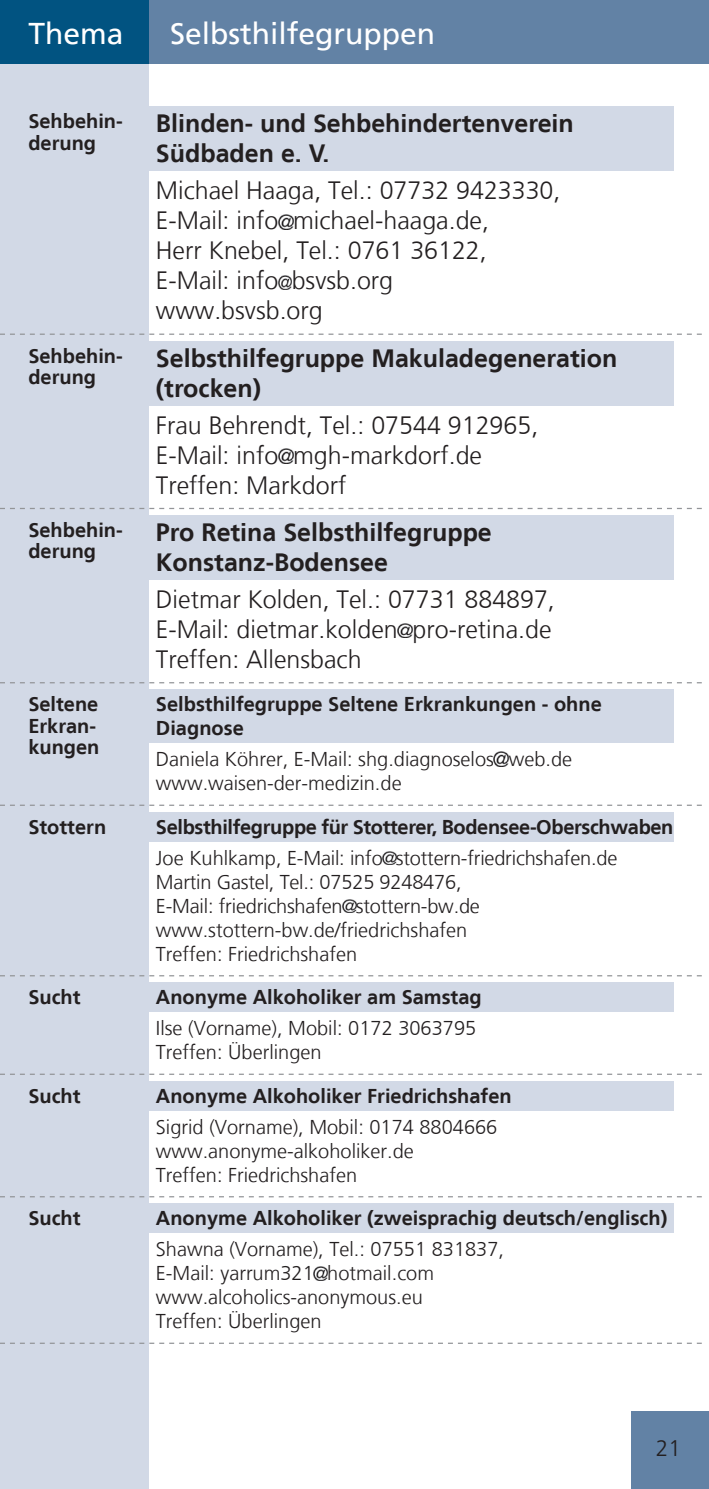
<style>
.page{position:relative;width:709px;height:1489px;background:#fff}
.page>*{position:absolute;margin:0;border:0;box-sizing:border-box;transform-origin:0 0}
.t1{font:30px "Frutiger LT";color:#fff}
.Gruppentext{font:300 25px/30px "Frutiger LT";color:#231f20}
.Gruppenname_sehbehinderung{font:700 25px/30px "Frutiger LT";color:#231f20}
.Gruppenname{font:700 25px/30px "Frutiger LT";color:#231f20}
.t2{font:300 22.5px "Frutiger LT";color:#231f20}
.Gruppentext-2{font:300 20px/24px "Frutiger LT";color:#231f20}
.Gruppenname-2{font:700 20px/24px "Frutiger LT";color:#231f20}
.Thema{font:700 20px/21.2px "Frutiger LT";color:#231f20}
.Gruppenname-3{font:700 20px "Frutiger LT";letter-spacing:-.02em;color:#231f20}
</style>
<div class="page">
<div style="left:0;top:0;width:709px;height:64px;background:#6282a5"></div>
<div style="left:0;top:0;width:149px;height:1488px;background:#d2d9e6"></div>
<div style="left:0;top:0;width:149px;height:64px;background:#015381"></div>
<div style="left:149px;top:106px;width:524px;height:65px;background:#d2d9e6"></div>
<svg style="left:0;top:333px;width:702px;height:2px"></svg>
<img style="left:278px;top:214px;width:15px;height:15px">
<img style="left:278px;top:276px;width:14px;height:13px">
<div style="left:149px;top:340px;width:524px;height:65px;background:#d2d9e6"></div>
<svg style="left:0;top:508px;width:702px;height:1px"></svg>
<img style="left:278px;top:449px;width:15px;height:14px">
<div style="left:149px;top:515px;width:524px;height:64px;background:#d2d9e6"></div>
<svg style="left:0;top:682px;width:702px;height:1px"></svg>
<img style="left:398px;top:623px;width:14px;height:15px">
<div style="left:149px;top:689px;width:524px;height:54px;background:#d2d9e6"></div>
<svg style="left:0;top:804px;width:702px;height:1px"></svg>
<img style="left:494px;top:751px;width:15px;height:15px">
<div style="left:149px;top:811px;width:524px;height:30px;background:#d2d9e6"></div>
<svg style="left:0;top:975px;width:702px;height:1px"></svg>
<img style="left:382px;top:851px;width:14px;height:13px">
<img style="left:342px;top:899px;width:14px;height:13px">
<div style="left:149px;top:982px;width:524px;height:30px;background:#d2d9e6"></div>
<svg style="left:0;top:1073px;width:702px;height:1px"></svg>
<div style="left:149px;top:1080px;width:524px;height:30px;background:#d2d9e6"></div>
<svg style="left:0;top:1196px;width:702px;height:1px"></svg>
<div style="left:149px;top:1203px;width:524px;height:29px;background:#d2d9e6"></div>
<svg style="left:0;top:1342px;width:702px;height:1px"></svg>
<img style="left:314px;top:1266px;width:13px;height:14px">
<div style="left:631px;top:1410px;width:78px;height:78px;background:#6282a5"></div>
<h1 class="t1" style="left:28px;top:16px;width:97px">Thema</h1>
<h1 class="t1" style="left:170px;top:16px;width:267px">Selbsthilfegruppen</h1>
<p class="Thema" style="left:28px;top:111px;width:95px">Sehbehin&shy;derung</p>
<p class="Gruppenname_sehbehinderung" style="left:156px;top:109px;width:419px">Blinden- und Sehbehindertenverein<br>Südbaden e. V.</p>
<p class="Gruppentext" style="left:156px;top:176px;width:406px">Michael Haaga, Tel.: 07732 9423330,<br>E-Mail: info michael-haaga.de,<br>Herr Knebel, Tel.: 0761 36122,<br>E-Mail: info bsvsb.org www.bsvsb.org</p>
<p class="Thema" style="left:28px;top:345px;width:95px">Sehbehin&shy;derung</p>
<p class="Gruppenname_sehbehinderung" style="left:156px;top:343px;width:463px">Selbsthilfegruppe Makuladegeneration (trocken)</p>
<p class="Gruppentext" style="left:156px;top:410px;width:384px">Frau Behrendt, Tel.: 07544 912965,<br>E-Mail: info mgh-markdorf.de<br>Treffen: Markdorf</p>
<p class="Thema" style="left:28px;top:519px;width:95px">Sehbehin&shy;derung</p>
<p class="Gruppenname" style="left:156px;top:517px;width:337px">Pro Retina Selbsthilfegruppe<br>Konstanz-Bodensee</p>
<p class="Gruppentext" style="left:156px;top:584px;width:400px">Dietmar Kolden, Tel.: 07731 884897,<br>E-Mail: dietmar.kolden pro-retina.de<br>Treffen: Allensbach</p>
<p class="Thema" style="left:28px;top:693px;width:73px">Seltene<br>Erkran&shy;kungen</p>
<p class="Gruppenname-2" style="left:156px;top:692px;width:447px">Selbsthilfegruppe Seltene Erkrankungen - ohne<br>Diagnose</p>
<p class="Gruppentext-2" style="left:156px;top:747px;width:418px">Daniela Köhrer, E-Mail: shg.diagnoselos web.de www.waisen-der-medizin.de</p>
<p class="Thema" style="left:28px;top:816px;width:80px">Stottern</p>
<p class="Gruppenname-3" style="left:156px;top:815px;width:519px">Selbsthilfegruppe für Stotterer, Bodensee-Oberschwaben</p>
<p class="Gruppentext-2" style="left:156px;top:846px;width:463px">Joe Kuhlkamp, E-Mail: info stottern-friedrichshafen.de Martin Gastel, Tel.: 07525 9248476,<br>E-Mail: friedrichshafen stottern-bw.de www.stottern-bw.de/friedrichshafen<br>Treffen: Friedrichshafen</p>
<p class="Thema" style="left:28px;top:986px;width:54px">Sucht</p>
<p class="Gruppenname-2" style="left:156px;top:985px;width:327px">Anonyme Alkoholiker am Samstag</p>
<p class="Gruppentext-2" style="left:156px;top:1016px;width:322px">Ilse (Vorname), Mobil: 0172 3063795<br>Treffen: Überlingen</p>
<p class="Thema" style="left:28px;top:1085px;width:54px">Sucht</p>
<p class="Gruppenname-2" style="left:156px;top:1083px;width:357px">Anonyme Alkoholiker Friedrichshafen</p>
<p class="Gruppentext-2" style="left:156px;top:1115px;width:343px">Sigrid (Vorname), Mobil: 0174 8804666 www.anonyme-alkoholiker.de<br>Treffen: Friedrichshafen</p>
<p class="Thema" style="left:28px;top:1207px;width:54px">Sucht</p>
<p class="Gruppenname-2" style="left:156px;top:1206px;width:513px">Anonyme Alkoholiker (zweisprachig deutsch/englisch)</p>
<p class="Gruppentext-2" style="left:156px;top:1237px;width:349px">Shawna (Vorname), Tel.: 07551 831837,<br>E-Mail: yarrum321 hotmail.com www.alcoholics-anonymous.eu<br>Treffen: Überlingen</p>
<p class="t2" style="left:656px;top:1435px;width:27px">21</p>
</div>
